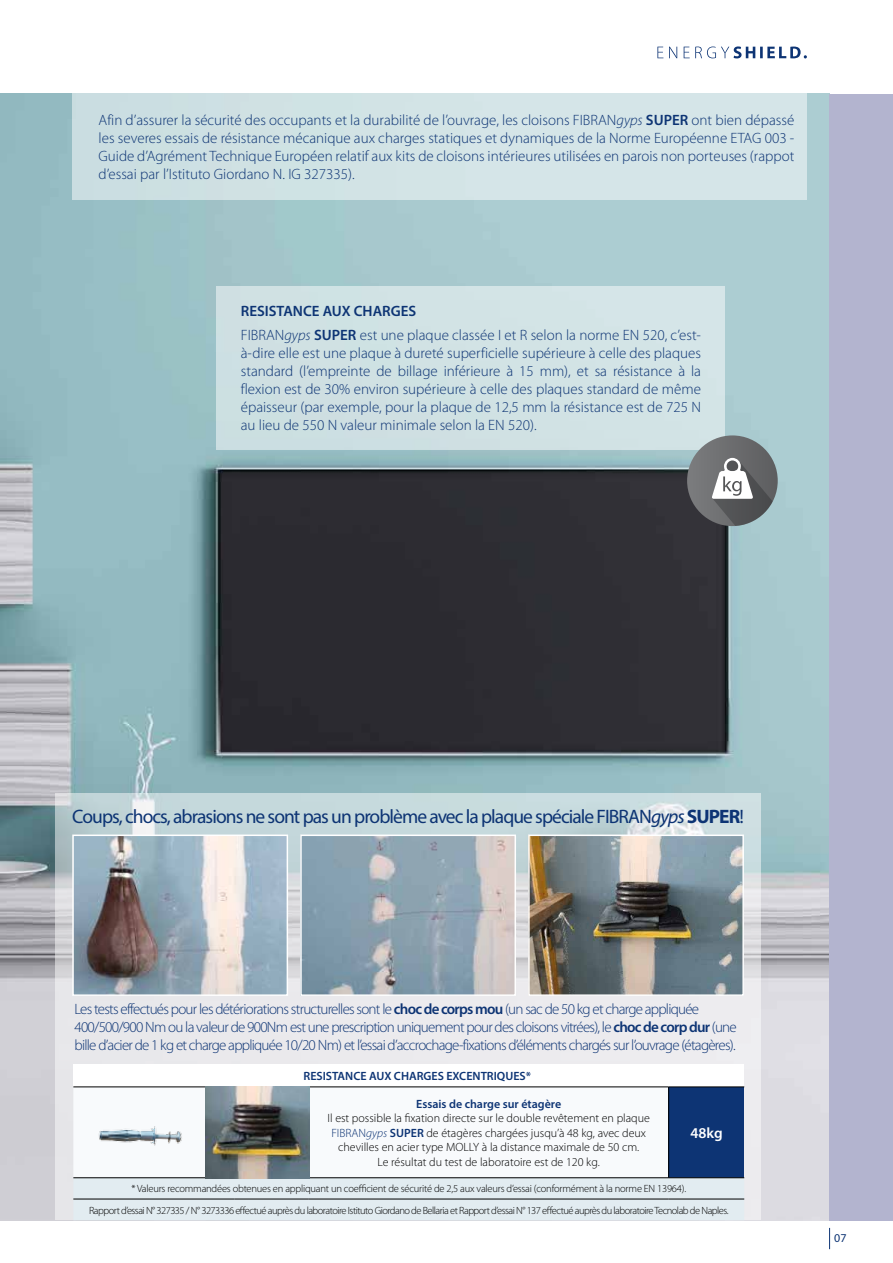
<style>
.page{position:relative;width:893px;height:1263px;background:#fff}
.page>*{position:absolute;margin:0;border:0;box-sizing:border-box;transform-origin:0 0}
.t1{font:19.5px "Myriad Pro";letter-spacing:-.05em;color:#0d3474}
.t2{font:300 15px/18px "Myriad Pro";letter-spacing:-.05em;color:#0d3474;text-align:justify}
.t3{font:600 15px "Myriad Pro";color:#0d3474}
.t4{font:600 15px "Myriad Pro";color:#fff}
.t5{font:300 12px/14.4px "Myriad Pro";color:#000;text-align:center}
.t6{font:600 12px "Myriad Pro";color:#0d3474}
.t7{font:12px "Myriad Pro";color:#0d3474}
.t8{font:300 10.5px/21.3px "Myriad Pro";letter-spacing:-.05em;color:#000;text-align:center}
.s1{font-style:italic}
.s2{font-weight:600}
.s3{font-weight:700}
.s4{color:#0d3474}
.s5{font-style:italic;color:#0d3474}
.s6{font-weight:600;color:#0d3474}
</style>
<div class="page">
<img style="left:0;top:94px;width:829px;height:1126px">
<div style="left:217px;top:286px;width:508px;height:163px;background:#d1e2e4"></div>
<div style="left:72px;top:94px;width:735px;height:106px;background:#d3e4e6"></div>
<svg style="left:829px;top:1228px;width:1px;height:21px"></svg>
<div style="left:829px;top:94px;width:64px;height:1126px;background:#b3b4cf"></div>
<svg style="left:657px;top:46px;width:150px;height:12px"></svg>
<svg style="left:55px;top:793px;width:706px;height:427px;background:#dde3e6"></svg>
<img style="left:75px;top:837px;width:210px;height:156px">
<div style="left:72px;top:834px;width:216px;height:162px;border:2px solid #fff"></div>
<img style="left:303px;top:837px;width:210px;height:156px">
<div style="left:300px;top:834px;width:216px;height:162px;border:2px solid #fff"></div>
<img style="left:531px;top:837px;width:210px;height:156px">
<div style="left:528px;top:834px;width:216px;height:162px;border:2px solid #fff"></div>
<div style="left:73px;top:1064px;width:671px;height:23px;background:#fff"></div>
<svg style="left:73px;top:1088px;width:595px;height:89px"></svg>
<div style="left:669px;top:1087px;width:75px;height:91px;background:#0d3474"></div>
<div style="left:73px;top:1178px;width:671px;height:42px;background:#e2ecf1"></div>
<hr style="left:73px;top:1087px;width:161px;height:1px;background:#000">
<hr style="left:309px;top:1087px;width:360px;height:1px;background:#000">
<hr style="left:309px;top:1087px;width:1px;height:90px;background:#000">
<hr style="left:669px;top:1087px;width:75px;height:1px;background:#000">
<hr style="left:668px;top:1087px;width:1px;height:90px;background:#000">
<hr style="left:73px;top:1177px;width:161px;height:1px;background:#000">
<hr style="left:309px;top:1177px;width:360px;height:1px;background:#000">
<hr style="left:669px;top:1177px;width:75px;height:1px;background:#000">
<hr style="left:73px;top:1199px;width:161px;height:1px;background:#000">
<hr style="left:234px;top:1199px;width:75px;height:1px;background:#000">
<hr style="left:309px;top:1199px;width:360px;height:1px;background:#000">
<hr style="left:669px;top:1199px;width:75px;height:1px;background:#000">
<img style="left:205px;top:1086px;width:104px;height:92px">
<svg style="left:687px;top:435px;width:91px;height:91px;background:#717275"></svg>
<svg style="left:712px;top:458px;width:61px;height:68px"></svg>
<img style="left:93px;top:1121px;width:95px;height:29px">
<p class="t2" style="left:99px;top:112px;width:697px">Afin d’assurer la sécurité des occupants et la durabilité de l’ouvrage, les cloisons FIBRAN<span class="s1">gyps</span> <span class="s2">SUPER</span> ont bien dépassé les severes essais de résistance mécanique aux charges statiques et dynamiques de la Norme Européenne ETAG 003 - Guide d’Agrément Technique Européen relatif aux kits de cloisons intérieures utilisées en parois non porteuses (rappot d’essai par l’Istituto Giordano N. IG 327335).</p>
<p class="t3" style="left:241px;top:301px;width:177px">RESISTANCE AUX CHARGES</p>
<p class="t2" style="left:241px;top:326px;width:462px">FIBRAN<span class="s1">gyps</span> <span class="s2">SUPER</span> est une plaque classée I et R selon la norme EN 520, c’est&shy;à-dire elle est une plaque à dureté superficielle supérieure à celle des plaques standard (l’empreinte de billage inférieure à 15 mm), et sa résistance à la flexion est de 30% environ supérieure à celle des plaques standard de même épaisseur (par exemple, pour la plaque de 12,5 mm la résistance est de 725 N au lieu de 550 N valeur minimale selon la EN 520).</p>
<h1 class="t1" style="left:72px;top:804px;width:673px">Coups, chocs, abrasions ne sont pas un problème avec la plaque spéciale FIBRAN<span class="s1">gyps</span> <span class="s3">SUPER</span>!</h1>
<p class="t2" style="left:75px;top:1000px;width:664px;text-align:left">Les tests effectués pour les détériorations structurelles sont le <span class="s2">choc de corps mou</span> (un sac de 50 kg et charge appliquée<br>400/500/900 Nm ou la valeur de 900Nm est une prescription uniquement pour des cloisons vitrées), le <span class="s2">choc de corp dur</span> (une bille d’acier de 1 kg et charge appliquée 10/20 Nm) et l’essai d’accrochage-fixations d’éléments chargés sur l’ouvrage (étagères).</p>
<p class="t6" style="left:304px;top:1068px;width:229px">RESISTANCE AUX CHARGES EXCENTRIQUES*</p>
<p class="t6" style="left:416px;top:1096px;width:147px">Essais de charge sur étagère</p>
<p class="t5" style="left:327px;top:1111px;width:324px">Il est possible la fixation directe sur le double revêtement en plaque <span class="s4">FIBRAN</span><span class="s5">gyps</span> <span class="s6">SUPER</span> de étagères chargées jusqu’à 48 kg, avec deux chevilles en acier type MOLLY à la distance maximale de 50 cm.<br>Le résultat du test de laboratoire est de 120 kg.</p>
<p class="t4" style="left:690px;top:1123px;width:34px">48kg</p>
<p class="t8" style="left:89px;top:1178px;width:641px">* Valeurs recommandées obtenues en appliquant un coefficient de sécurité de 2,5 aux valeurs d’essai (conformément à la norme EN 13964).<br>Rapport d’essai N° 327335 / N° 3273336 effectué auprès du laboratoire Istituto Giordano de Bellaria et Rapport d’essai N° 137 effectué auprès du laboratoire Tecnolab de Naples.</p>
<p class="t7" style="left:834px;top:1231px;width:14px">07</p>
</div>
